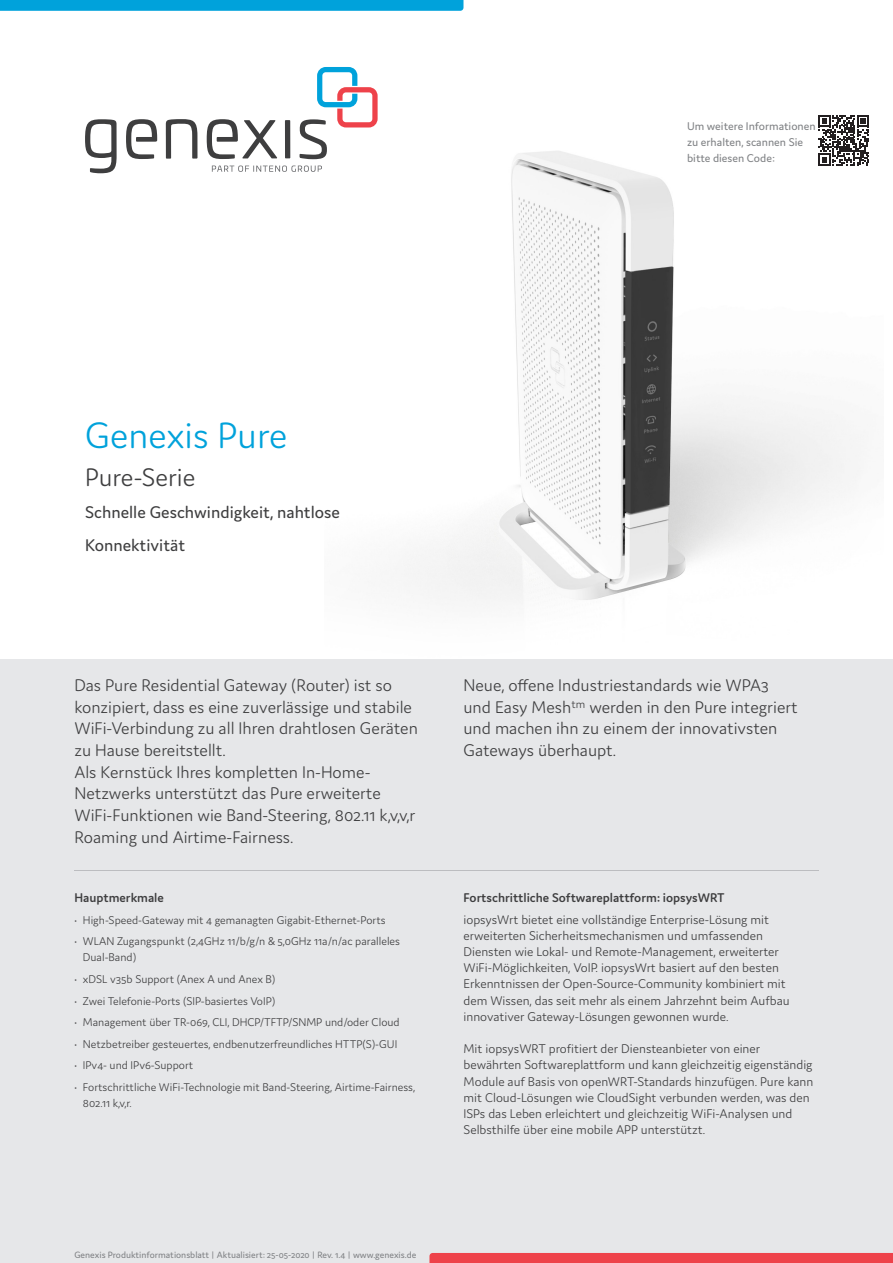
<style>
.page{position:relative;width:893px;height:1263px;background:#fff}
.page>*{position:absolute;margin:0;border:0;box-sizing:border-box;transform-origin:0 0}
.Product_name{font:300 39px "Domus";color:#00a2db}
.Product_Series{font:300 27px "Domus";color:#3e3e3f}
.Intro{font:300 18px/21.6px "Domus";color:#3e3e3f}
.Product_description{font:18px/32.4px "Domus";color:#3e3e3f}
.Body{font:300 13.5px/16.2px "Domus";color:#3e3e3f}
.Body_header{font:600 13.5px "Domus";color:#3e3e3f}
.t1{font:300 12px/16.2px "Domus";color:#3e3e3f}
.t2{font:12px/16.2px "Domus";color:#808285}
.t3{font:9.75px "Domus";color:#808285}
</style>
<div class="page">
<div style="left:0;top:659px;width:893px;height:604px;background:#e6e7e9"></div>
<hr style="left:74px;top:870px;width:745px;height:1px;background:#bcbdc0">
<img style="left:404px;top:151px;width:460px;height:450px">
<svg style="left:818px;top:115px;width:51px;height:51px"></svg>
<div style="left:429px;top:1253px;width:464px;height:10px;background:#ee424a"></div>
<svg style="left:0;top:0;width:463px;height:11px;background:#04a3db"></svg>
<svg style="left:126px;top:119px;width:31px;height:40px"></svg>
<svg style="left:207px;top:119px;width:70px;height:40px"></svg>
<div style="left:285px;top:120px;width:5px;height:38px;background:#3e3e3f"></div>
<svg style="left:85px;top:119px;width:32px;height:54px"></svg>
<svg style="left:300px;top:67px;width:78px;height:92px"></svg>
<svg style="left:166px;top:119px;width:31px;height:40px"></svg>
<svg style="left:212px;top:166px;width:110px;height:6px"></svg>
<p class="t2" style="left:687px;top:117px;width:130px">Um weitere Informationen zu erhalten, scannen Sie bitte diesen Code:</p>
<p class="Product_name" style="left:85px;top:414px;width:204px">Genexis Pure</p>
<p class="Product_Series" style="left:85px;top:462px;width:112px">Pure-Serie</p>
<p class="Product_description" style="left:85px;top:496px;width:256px">Schnelle Geschwindigkeit, nahtlose<br>Konnektivität</p>
<p class="Intro" style="left:74px;top:674px;width:345px">Das Pure Residential Gateway (Router) ist so konzipiert, dass es eine zuverlässige und stabile WiFi-Verbindung zu all Ihren drahtlosen Geräten zu Hause bereitstellt.</p>
<p class="Intro" style="left:74px;top:761px;width:343px">Als Kernstück Ihres kompletten In-Home-Netzwerks unterstützt das Pure erweiterte WiFi-Funktionen wie Band-Steering, 802.11 k,v,v,r Roaming und Airtime-Fairness.</p>
<p class="Body_header" style="left:74px;top:890px;width:91px">Hauptmerkmale</p>
<p class="t1" style="left:74px;top:911px;width:313px">• High-Speed-Gateway mit 4 gemanagten Gigabit-Ethernet-Ports</p>
<p class="t1" style="left:83px;top:933px;width:319px;text-indent:-9px">• WLAN Zugangspunkt (2,4GHz 11/b/g/n &amp; 5,0GHz 11a/n/ac paralleles<br>Dual-Band)</p>
<p class="t1" style="left:74px;top:971px;width:203px">• xDSL v35b Support (Anex A und Anex B)</p>
<p class="t1" style="left:74px;top:992px;width:202px">• Zwei Telefonie-Ports (SIP-basiertes VoIP)</p>
<p class="t1" style="left:74px;top:1014px;width:327px">• Management über TR-069, CLI, DHCP/TFTP/SNMP und/oder Cloud</p>
<p class="t1" style="left:74px;top:1035px;width:324px">• Netzbetreiber gesteuertes, endbenutzerfreundliches HTTP(S)-GUI</p>
<p class="t1" style="left:74px;top:1057px;width:120px">• IPv4- und IPv6-Support</p>
<p class="t1" style="left:83px;top:1079px;width:334px;text-indent:-9px">• Fortschrittliche WiFi-Technologie mit Band-Steering, Airtime-Fairness,<br>802.11 k,v,r.</p>
<p class="t3" style="left:74px;top:1250px;width:343px">Genexis Produktinformationsblatt | Aktualisiert: 25-05-2020 | Rev. 1.4 | www.genexis.de</p>
<p class="Intro" style="left:463px;top:674px;width:336px">Neue, offene Industriestandards wie WPA3 und Easy Mesh<sup>tm</sup> werden in den Pure integriert und machen ihn zu einem der innovativsten Gateways überhaupt.</p>
<p class="Body_header" style="left:463px;top:890px;width:263px">Fortschrittliche Softwareplattform: iopsysWRT</p>
<p class="Body" style="left:463px;top:911px;width:328px">iopsysWrt bietet eine vollständige Enterprise-Lösung mit erweiterten Sicherheitsmechanismen und umfassenden Diensten wie Lokal- und Remote-Management, erweiterter WiFi-Möglichkeiten, VoIP. iopsysWrt basiert auf den besten Erkenntnissen der Open-Source-Community kombiniert mit dem Wissen, das seit mehr als einem Jahrzehnt beim Aufbau innovativer Gateway-Lösungen gewonnen wurde.</p>
<p class="Body" style="left:463px;top:1040px;width:351px">Mit iopsysWRT profitiert der Diensteanbieter von einer bewährten Softwareplattform und kann gleichzeitig eigenständig Module auf Basis von openWRT-Standards hinzufügen. Pure kann mit Cloud-Lösungen wie CloudSight verbunden werden, was den ISPs das Leben erleichtert und gleichzeitig WiFi-Analysen und Selbsthilfe über eine mobile APP unterstützt.</p>
</div>
